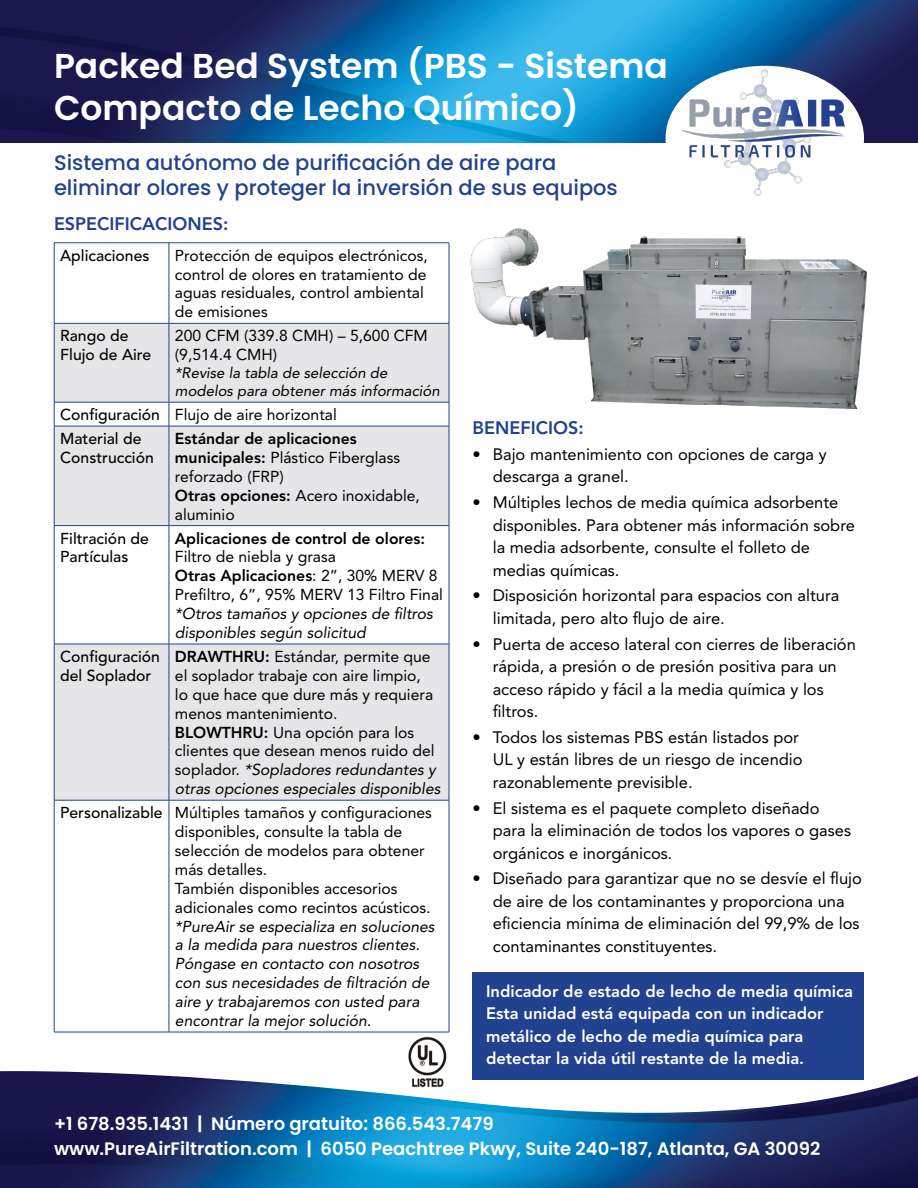
<style>
.page{position:relative;width:918px;height:1188px;background:#fff}
.page>*{position:absolute;margin:0;border:0;box-sizing:border-box;transform-origin:0 0}
.t1{font:600 34.5px/41.4px "Poppins";color:#fff}
.t2{font:500 21px/25.2px "Poppins";color:#224290}
.t3{font:600 18px/24.9px "Poppins";color:#fff}
.t4{font:800 18px "Avenir LT Std";color:#224290}
.t5{font:16.5px/22.5px "Avenir LT Std";color:#000}
.t6{font:800 16.5px/22.5px "Avenir LT Std";color:#fff}
.t7{font:15.75px/18.9px "Avenir LT Std";color:#000}
.t8{font:italic 15.75px/18.9px "Avenir LT Std";color:#000}
.t9{font:500 15.75px/18.9px "Avenir LT Std";color:#000}
.t10{font:800 15.75px "Avenir LT Std";color:#000}
.t11{font:italic 15px/18px "Avenir LT Std";color:#000}
.s1{font-weight:400}
.s2{font-weight:800}
.s3{font-style:italic}
.s4{font-weight:500}
</style>
<div class="page">
<img style="left:0;top:1071px;width:918px;height:117px">
<div style="left:472px;top:972px;width:392px;height:107px;background:#224290"></div>
<img style="left:0;top:0;width:918px;height:142px">
<svg style="left:55px;top:324px;width:394px;height:476px;fill:#e6e6e8"></svg>
<hr style="left:54px;top:243px;width:115px;height:1px;background:#224290">
<hr style="left:54px;top:243px;width:1px;height:80px;background:#224290">
<hr style="left:169px;top:243px;width:280px;height:1px;background:#224290">
<hr style="left:169px;top:243px;width:1px;height:80px;background:#224290">
<hr style="left:449px;top:243px;width:1px;height:80px;background:#224290">
<hr style="left:54px;top:323px;width:115px;height:1px;background:#224290">
<hr style="left:54px;top:324px;width:1px;height:78px;background:#224290">
<hr style="left:169px;top:323px;width:280px;height:1px;background:#224290">
<hr style="left:169px;top:324px;width:1px;height:78px;background:#224290">
<hr style="left:449px;top:324px;width:1px;height:78px;background:#224290">
<hr style="left:54px;top:402px;width:115px;height:1px;background:#224290">
<svg style="left:54px;top:402px;width:1px;height:24px"></svg>
<hr style="left:169px;top:402px;width:280px;height:1px;background:#224290">
<svg style="left:169px;top:402px;width:1px;height:24px"></svg>
<svg style="left:449px;top:402px;width:1px;height:24px"></svg>
<hr style="left:54px;top:426px;width:115px;height:1px;background:#224290">
<hr style="left:54px;top:426px;width:1px;height:99px;background:#224290">
<hr style="left:169px;top:426px;width:280px;height:1px;background:#224290">
<hr style="left:169px;top:426px;width:1px;height:99px;background:#224290">
<hr style="left:449px;top:426px;width:1px;height:99px;background:#224290">
<hr style="left:54px;top:525px;width:115px;height:1px;background:#224290">
<hr style="left:54px;top:526px;width:1px;height:118px;background:#224290">
<hr style="left:169px;top:525px;width:280px;height:1px;background:#224290">
<hr style="left:169px;top:526px;width:1px;height:118px;background:#224290">
<hr style="left:449px;top:526px;width:1px;height:118px;background:#224290">
<hr style="left:54px;top:644px;width:115px;height:1px;background:#224290">
<hr style="left:54px;top:644px;width:1px;height:156px;background:#224290">
<hr style="left:169px;top:644px;width:280px;height:1px;background:#224290">
<hr style="left:169px;top:644px;width:1px;height:156px;background:#224290">
<hr style="left:449px;top:644px;width:1px;height:156px;background:#224290">
<hr style="left:54px;top:800px;width:115px;height:1px;background:#224290">
<hr style="left:54px;top:800px;width:1px;height:232px;background:#224290">
<hr style="left:169px;top:800px;width:280px;height:1px;background:#224290">
<hr style="left:169px;top:800px;width:1px;height:232px;background:#224290">
<hr style="left:449px;top:800px;width:1px;height:232px;background:#224290">
<hr style="left:54px;top:1032px;width:115px;height:1px;background:#224290">
<hr style="left:169px;top:1032px;width:280px;height:1px;background:#224290">
<div style="left:666px;top:66px;width:198px;height:144px;background:#fff;border-radius:50%"></div>
<img style="left:682px;top:67px;width:165px;height:129px">
<img style="left:405px;top:1036px;width:45px;height:53px">
<img style="left:470px;top:228px;width:397px;height:181px">
<h1 class="t1" style="left:54px;top:46px;width:616px">Packed Bed System (PBS - Sistema<br>Compacto de Lecho Químico)</h1>
<p class="t2" style="left:54px;top:150px;width:565px">Sistema autónomo de purificación de aire para eliminar olores y proteger la inversión de sus equipos</p>
<p class="t4" style="left:54px;top:213px;width:176px">ESPECIFICACIONES:</p>
<p class="t9" style="left:60px;top:246px;width:91px">Aplicaciones</p>
<p class="t7" style="left:175px;top:246px;width:255px">Protección de equipos electrónicos, control de olores en tratamiento de aguas residuales, control ambiental de emisiones</p>
<p class="t9" style="left:60px;top:327px;width:93px">Rango de<br>Flujo de Aire</p>
<p class="t7" style="left:175px;top:326px;width:254px">200 CFM (339.8 CMH) – 5,600 CFM (9,514.4 CMH)</p>
<p class="t11" style="left:175px;top:364px;width:266px">*Revise la tabla de selección de modelos para obtener más información</p>
<p class="t9" style="left:60px;top:403px;width:278px;line-height:23.9px">Configuración <span class="s1">Flujo de aire horizontal<br></span>Material de</p>
<p class="t9" style="left:60px;top:448px;width:95px">Construcción</p>
<p class="t4" style="left:472px;top:417px;width:113px">BENEFICIOS:</p>
<p class="t5" style="left:493px;top:443px;width:335px;text-indent:-20px">• Bajo mantenimiento con opciones de carga y descarga a granel.</p>
<p class="t5" style="left:493px;top:491px;width:364px;text-indent:-20px">• Múltiples lechos de media química adsorbente disponibles. Para obtener más información sobre la media adsorbente, consulte el folleto de medias químicas.</p>
<p class="t5" style="left:493px;top:585px;width:348px;text-indent:-20px">• Disposición horizontal para espacios con altura limitada, pero alto flujo de aire.</p>
<p class="t5" style="left:493px;top:633px;width:365px;text-indent:-20px">• Puerta de acceso lateral con cierres de liberación rápida, a presión o de presión positiva para un acceso rápido y fácil a la media química y los filtros.</p>
<p class="t5" style="left:493px;top:726px;width:311px;text-indent:-20px">• Todos los sistemas PBS están listados por<br>UL y están libres de un riesgo de incendio razonablemente previsible.</p>
<p class="t5" style="left:493px;top:797px;width:360px;text-indent:-20px">• El sistema es el paquete completo diseñado para la eliminación de todos los vapores o gases orgánicos e inorgánicos.</p>
<p class="t5" style="left:493px;top:868px;width:371px;text-indent:-20px">• Diseñado para garantizar que no se desvíe el flujo de aire de los contaminantes y proporciona una eficiencia mínima de eliminación del 99,9% de los contaminantes constituyentes.</p>
<p class="t7" style="left:175px;top:429px;width:247px"><span class="s2">Estándar de aplicaciones municipales:</span> Plástico Fiberglass reforzado (FRP)<br><span class="s2">Otras opciones:</span> Acero inoxidable, aluminio</p>
<p class="t9" style="left:60px;top:529px;width:90px">Filtración de<br>Partículas</p>
<p class="t10" style="left:175px;top:529px;width:252px">Aplicaciones de control de olores:</p>
<p class="t7" style="left:175px;top:548px;width:270px">Filtro de niebla y grasa<br><span class="s2">Otras Aplicaciones</span>: 2”, 30% MERV 8<br>Prefiltro, 6”, 95% MERV 13 Filtro Final</p>
<p class="t8" style="left:175px;top:605px;width:260px">*Otros tamaños y opciones de filtros disponibles según solicitud</p>
<p class="t9" style="left:60px;top:647px;width:101px">Configuración del Soplador</p>
<p class="t7" style="left:175px;top:647px;width:267px"><span class="s2">DRAWTHRU:</span> Estándar, permite que el soplador trabaje con aire limpio,<br>lo que hace que dure más y requiera menos mantenimiento.<br><span class="s2">BLOWTHRU:</span> Una opción para los clientes que desean menos ruido del soplador. <span class="s3">*Sopladores redundantes y otras opciones especiales disponibles</span></p>
<p class="t7" style="left:175px;top:803px;width:259px;text-indent:-115px"><span class="s4">Personalizable</span> Múltiples tamaños y configuraciones disponibles, consulte la tabla de selección de modelos para obtener más detalles.<br>También disponibles accesorios adicionales como recintos acústicos.</p>
<p class="t8" style="left:175px;top:917px;width:261px">*PureAir se especializa en soluciones a la medida para nuestros clientes.<br>Póngase en contacto con nosotros con sus necesidades de filtración de aire y trabajaremos con usted para encontrar la mejor solución.</p>
<p class="t6" style="left:486px;top:980px;width:368px">Indicador de estado de lecho de media química Esta unidad está equipada con un indicador metálico de lecho de media química para detectar la vida útil restante de la media.</p>
<p class="t3" style="left:54px;top:1111px;width:768px">+1 678.935.1431 | Número gratuito: 866.543.7479<br>www.PureAirFiltration.com | 6050 Peachtree Pkwy, Suite 240-187, Atlanta, GA 30092</p>
</div>
